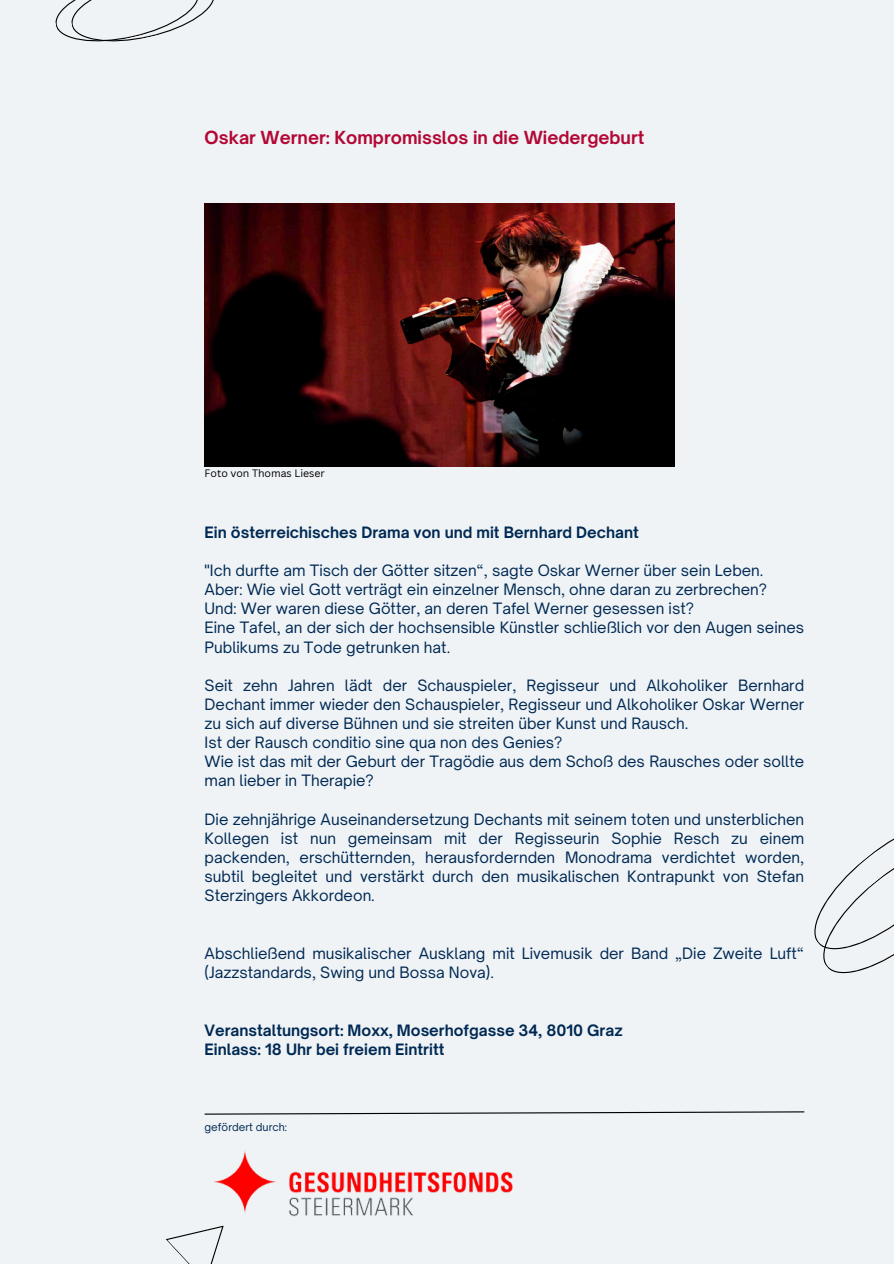
<style>
.page{position:relative;width:894px;height:1264px;background:#fff}
.page>*{position:absolute;margin:0;border:0;box-sizing:border-box;transform-origin:0 0}
.t1{font:700 17.25px "Open Sauce One";color:#b30735}
.t2{font:15px/19.2px "Open Sauce One";color:#002953}
.t3{font:700 15px/19.2px "Open Sauce One";color:#002953}
.t4{font:10.5px "Canva Sans";color:#000}
.t5{font:10.5px "Open Sauce One";color:#002953}
</style>
<div class="page">
<div style="left:0;top:0;width:893px;height:1263px;background:#eff3f6"></div>
<svg style="left:166px;top:1225px;width:58px;height:38px"></svg>
<svg style="left:814px;top:839px;width:79px;height:135px"></svg>
<svg style="left:55px;top:0;width:159px;height:42px"></svg>
<img style="left:204px;top:204px;width:470px;height:263px">
<svg style="left:204px;top:1111px;width:601px;height:4px"></svg>
<img style="left:214px;top:1151px;width:299px;height:64px">
<p class="t1" style="left:204px;top:126px;width:441px">Oskar Werner: Kompromisslos in die Wiedergeburt</p>
<p class="t4" style="left:204px;top:466px;width:122px">Foto von Thomas Lieser</p>
<p class="t3" style="left:204px;top:522px;width:435px">Ein österreichisches Drama von und mit Bernhard Dechant</p>
<p class="t2" style="left:204px;top:560px;width:601px">"Ich durfte am Tisch der Götter sitzen“, sagte Oskar Werner über sein Leben.<br>Aber: Wie viel Gott verträgt ein einzelner Mensch, ohne daran zu zerbrechen?<br>Und: Wer waren diese Götter, an deren Tafel Werner gesessen ist?<br>Eine Tafel, an der sich der hochsensible Künstler schließlich vor den Augen seines Publikums zu Tode getrunken hat.</p>
<p class="t2" style="left:204px;top:675px;width:601px">Seit zehn Jahren lädt der Schauspieler, Regisseur und Alkoholiker Bernhard Dechant immer wieder den Schauspieler, Regisseur und Alkoholiker Oskar Werner zu sich auf diverse Bühnen und sie streiten über Kunst und Rausch.<br>Ist der Rausch conditio sine qua non des Genies?<br>Wie ist das mit der Geburt der Tragödie aus dem Schoß des Rausches oder sollte man lieber in Therapie?</p>
<p class="t2" style="left:204px;top:809px;width:601px;text-align:justify">Die zehnjährige Auseinandersetzung Dechants mit seinem toten und unsterblichen Kollegen ist nun gemeinsam mit der Regisseurin Sophie Resch zu einem packenden, erschütternden, herausfordernden Monodrama verdichtet worden, subtil begleitet und verstärkt durch den musikalischen Kontrapunkt von Stefan Sterzingers Akkordeon.</p>
<p class="t2" style="left:204px;top:943px;width:601px">Abschließend musikalischer Ausklang mit Livemusik der Band „Die Zweite Luft“ (Jazzstandards, Swing und Bossa Nova).</p>
<p class="t3" style="left:204px;top:1020px;width:419px">Veranstaltungsort: Moxx, Moserhofgasse 34, 8010 Graz<br>Einlass: 18 Uhr bei freiem Eintritt</p>
<p class="t5" style="left:204px;top:1120px;width:84px">gefördert durch:</p>
</div>
